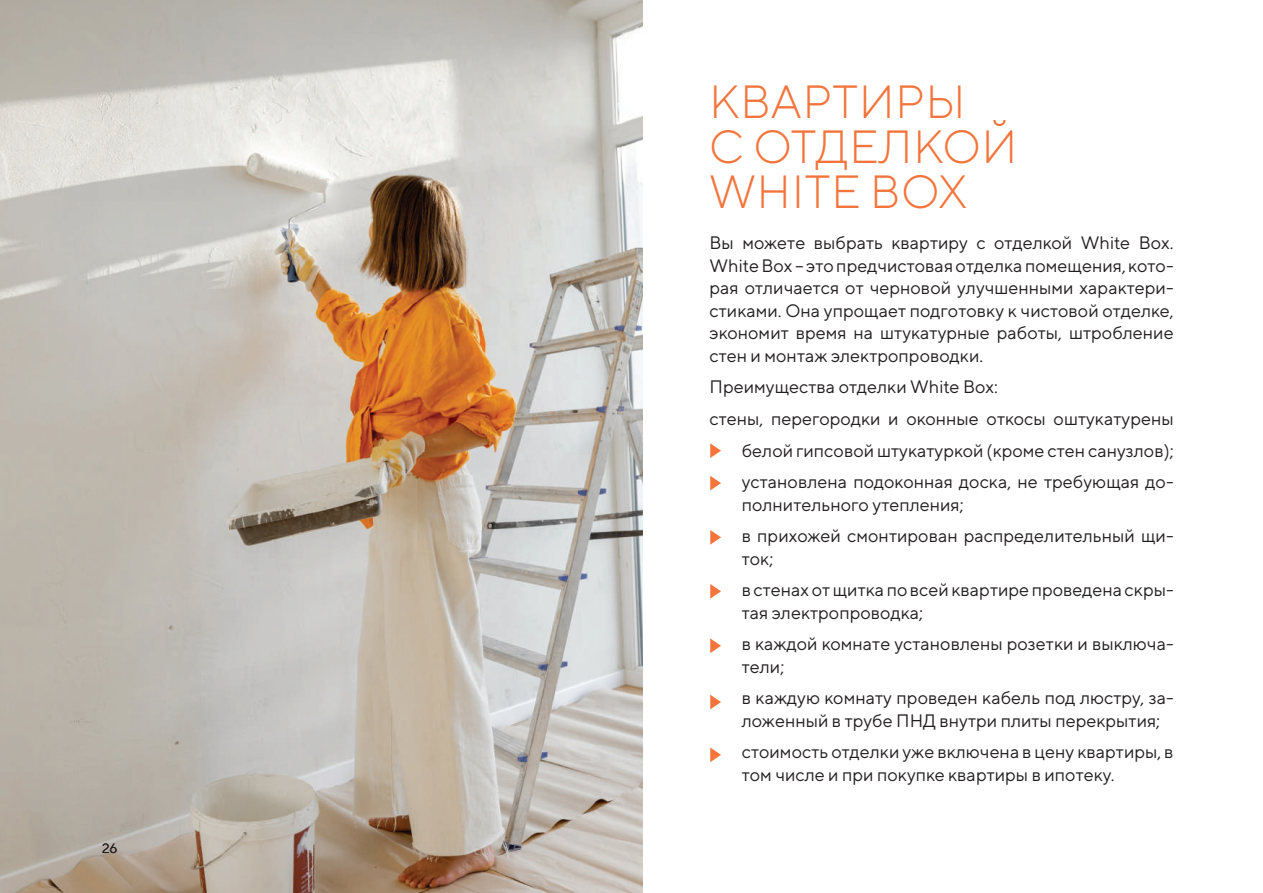
<style>
.page{position:relative;width:1263px;height:893px;background:#fff}
.page>*{position:absolute;margin:0;border:0;box-sizing:border-box;transform-origin:0 0}
.t1{font:300 46.5px/45px "TT Norms";letter-spacing:.01em;color:#f3753c}
.t2{font:18px/31.5px "TT Norms";color:#231f20}
.t3{font:13.5px "TT Norms";color:#231f20}
</style>
<div class="page">
<img style="left:0;top:0;width:642px;height:893px">
<svg style="left:710px;top:443px;width:11px;height:15px"></svg>
<svg style="left:710px;top:476px;width:11px;height:14px"></svg>
<svg style="left:710px;top:530px;width:11px;height:15px"></svg>
<svg style="left:710px;top:584px;width:11px;height:15px"></svg>
<svg style="left:710px;top:638px;width:11px;height:15px"></svg>
<svg style="left:710px;top:695px;width:11px;height:14px"></svg>
<svg style="left:710px;top:747px;width:11px;height:15px"></svg>
<p class="t3" style="left:102px;top:840px;width:17px">26</p>
<h1 class="t1" style="left:709px;top:78px;width:310px">КВАРТИРЫ<br>С ОТДЕЛКОЙ<br>WHITE BOX</h1>
<p class="t2" style="left:709px;top:231px;width:466px;line-height:22.5px;text-align:justify">Вы можете выбрать квартиру с отделкой White Box.<br>White Box – это предчистовая отделка помещения, кото&shy;рая отличается от черновой улучшенными характери&shy;стиками. Она упрощает подготовку к чистовой отделке, экономит время на штукатурные работы, штробление стен и монтаж электропроводки.</p>
<p class="t2" style="left:709px;top:371px;width:466px">Преимущества отделки White Box:<br>стены, перегородки и оконные откосы оштукатурены</p>
<p class="t2" style="left:742px;top:434px;width:433px">белой гипсовой штукатуркой (кроме стен санузлов); установлена подоконная доска, не требующая до-</p>
<p class="t2" style="left:742px;top:488px;width:433px">полнительного утепления;<br>в прихожей смонтирован распределительный щи-</p>
<p class="t2" style="left:742px;top:542px;width:433px">ток;<br>в стенах от щитка по всей квартире проведена скры-</p>
<p class="t2" style="left:742px;top:596px;width:433px">тая электропроводка;<br>в каждой комнате установлены розетки и выключа-</p>
<p class="t2" style="left:742px;top:650px;width:433px">тели;<br>в каждую комнату проведен кабель под люстру, за-</p>
<p class="t2" style="left:742px;top:704px;width:433px">ложенный в трубе ПНД внутри плиты перекрытия; стоимость отделки уже включена в цену квартиры, в</p>
<p class="t2" style="left:742px;top:758px;width:374px">том числе и при покупке квартиры в ипотеку.</p>
</div>
